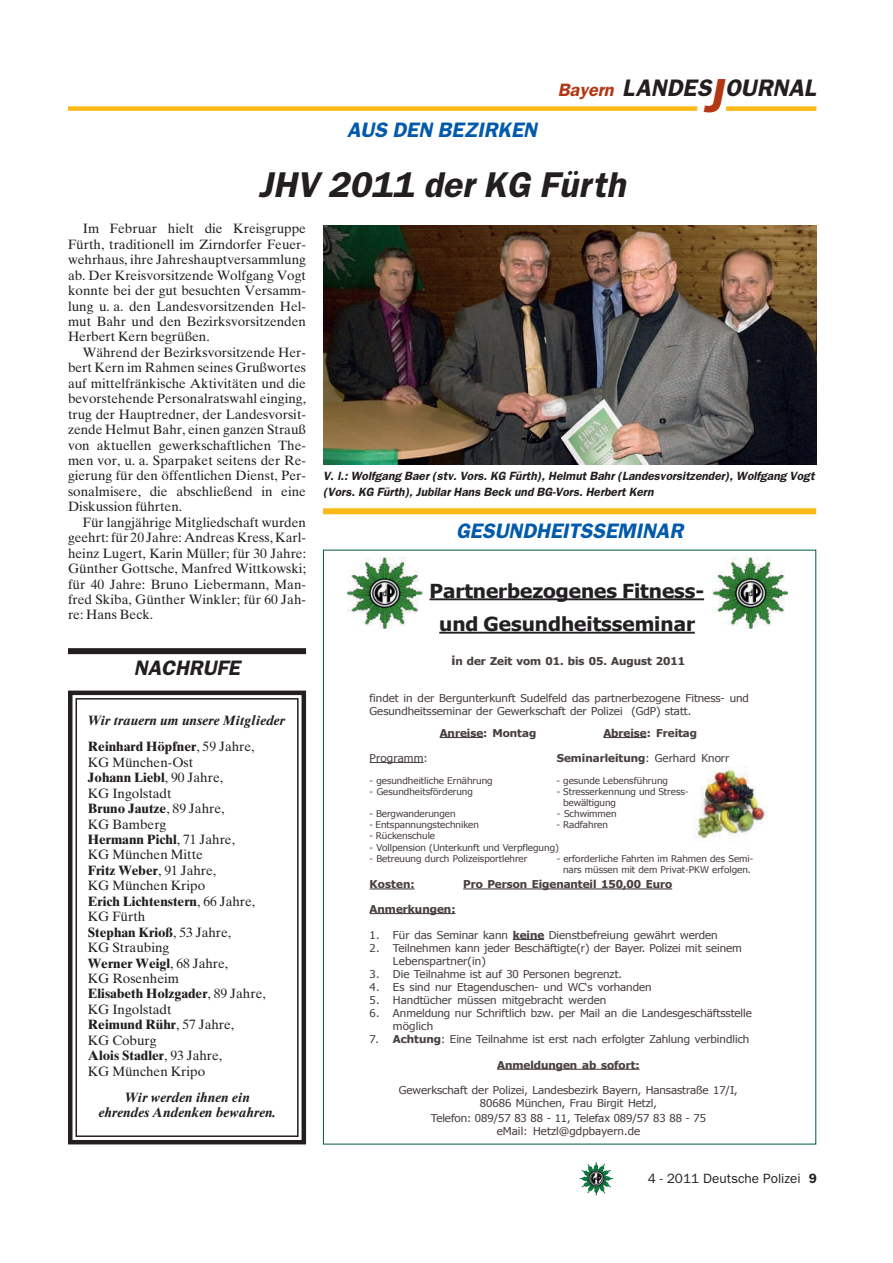
<style>
.page{position:relative;width:893px;height:1263px;background:#fff}
.page>*{position:absolute;margin:0;border:0;box-sizing:border-box;transform-origin:0 0}
.t1{font:36px "Franklin Gothic Demi Oblique OV AOXPPA";color:#231f20}
.t2{font:24px "Franklin Gothic Demi Oblique OV AOXPPA";color:#231f20}
.t3{font:21px "Franklin Gothic Demi Oblique OV AOXPPA";color:#015aaa}
.t4{font:21px "Franklin Gothic Demi Oblique OV AOXPPA";color:#231f20}
.t5{font:19.35px/33.3px "Tahoma Bold OV CPXPPA";color:#232023;text-align:center;scale:1.07 1}
.t6{font:18px "Franklin Gothic Demi Oblique OV AOXPPA";color:#b23814}
.t7{font:13.5px/15.5px "Times Ten Roman OV TNXPPA";color:#231f20;text-align:justify}
.t8{font:13.5px "Times Ten Bold OV VNXPPA";color:#231f20}
.t9{font:13.5px/15.5px "Times Ten Bold Italic OV WNXPPA";color:#231f20;text-align:center}
.t10{font:13.5px "Franklin Gothic Book OV YNXPPA";color:#231f20}
.t11{font:12px/15.5px "Franklin Gothic Demi Oblique OV AOXPPA";color:#231f20}
.t12{font:10.8px/12.9px "Tahoma OV EPXPPA";color:#49403f;scale:1.07 1}
.t13{font:10.8px "Tahoma Bold OV CPXPPA";color:#49403f;scale:1.07 1}
.t14{font:9.3px/11.1px "Tahoma OV EPXPPA";color:#49403f;scale:1.07 1}
.s1{font-size:48px;color:#b23814}
.s2{font-family:"Times Ten Roman OV TNXPPA"}
.s3{font-size:12.3px}
.s4{font-family:"Tahoma OV EPXPPA"}
.s5{font-family:"Tahoma Bold OV CPXPPA"}
.s6{font-family:"Franklin Gothic Demi OV XNXPPA"}
</style>
<div class="page">
<img style="left:581px;top:1164px;width:32px;height:32px">
<div style="left:68px;top:106px;width:629px;height:5px;background:#fcb814"></div>
<div style="left:726px;top:106px;width:90px;height:5px;background:#fcb814"></div>
<img style="left:323px;top:226px;width:493px;height:239px">
<hr style="left:430px;top:598px;width:274px;height:2px;background:#232023">
<hr style="left:439px;top:632px;width:256px;height:2px;background:#232023">
<hr style="left:440px;top:737px;width:43px;height:1px;background:#49403f">
<hr style="left:603px;top:737px;width:43px;height:1px;background:#49403f">
<hr style="left:370px;top:762px;width:54px;height:1px;background:#49403f">
<hr style="left:370px;top:913px;width:85px;height:1px;background:#49403f">
<hr style="left:513px;top:939px;width:31px;height:1px;background:#49403f">
<hr style="left:497px;top:1069px;width:142px;height:1px;background:#49403f">
<img style="left:693px;top:766px;width:74px;height:76px">
<hr style="left:370px;top:888px;width:45px;height:1px;background:#49403f">
<hr style="left:463px;top:888px;width:209px;height:1px;background:#49403f">
<img style="left:347px;top:557px;width:76px;height:71px">
<img style="left:712px;top:557px;width:75px;height:71px">
<div style="left:323px;top:508px;width:493px;height:6px;background:#fcb814"></div>
<div style="left:68px;top:648px;width:238px;height:6px;background:#231f20"></div>
<div style="left:68px;top:691px;width:238px;height:453px;border:4px solid #231f20"></div>
<div style="left:75px;top:698px;width:224px;height:439px;border:2px solid #231f20"></div>
<h3 class="t6" style="left:558px;top:83px;width:57px">Bayern</h3>
<h2 class="t2" style="left:622px;top:79px;width:195px">LANDES<span class="s1">J</span> OURNAL</h2>
<h3 class="t3" style="left:347px;top:121px;width:191px">AUS DEN BEZIRKEN</h3>
<h1 class="t1" style="left:259px;top:171px;width:368px">JHV 2011 der KG Fürth</h1>
<p class="t7" style="left:68px;top:222px;width:240px;text-indent:15px">Im Februar hielt die Kreisgruppe Fürth, traditionell im Zirndorfer Feuer&shy;wehrhaus, ihre Jahreshauptversammlung ab. Der Kreisvorsitzende Wolfgang Vogt konnte bei der gut besuchten Versamm&shy;lung u. a. den Landesvorsitzenden Hel&shy;mut Bahr und den Bezirksvorsitzenden Herbert Kern begrüßen.</p>
<p class="t7" style="left:68px;top:346px;width:239px;text-indent:15px">Während der Bezirksvorsitzende Her&shy;bert Kern im Rahmen seines Grußwortes auf mittelfränkische Aktivitäten und die bevorstehende Personalratswahl einging, trug der Hauptredner, der Landesvorsit&shy;zende Helmut Bahr, einen ganzen Strauß von aktuellen gewerkschaftlichen The&shy;men vor, u. a. Sparpaket seitens der Re&shy;gierung für den öffentlichen Dienst, Per&shy;sonalmisere, die abschließend in eine Diskussion führten.</p>
<p class="t7" style="left:68px;top:516px;width:239px;text-indent:15px">Für langjährige Mitgliedschaft wurden geehrt: für 20 Jahre: Andreas Kress, Karl&shy;heinz Lugert, Karin Müller; für 30 Jahre:<br>Günther Gottsche, Manfred Wittkowski; für 40 Jahre: Bruno Liebermann, Man&shy;fred Skiba, Günther Winkler; für 60 Jah&shy;re: Hans Beck.</p>
<p class="t11" style="left:323px;top:469px;width:493px">V. l.: Wolfgang Baer (stv. Vors. KG Fürth), Helmut Bahr (Landesvorsitzender), Wolfgang Vogt (Vors. KG Fürth), Jubilar Hans Beck und BG-Vors. Herbert Kern</p>
<h3 class="t3" style="left:456px;top:523px;width:229px">GESUNDHEITSSEMINAR</h3>
<h3 class="t5" style="left:430px;top:574px;width:258px">Partnerbezogenes Fitness&shy;und Gesundheitsseminar</h3>
<h3 class="t4" style="left:134px;top:660px;width:108px">NACHRUFE</h3>
<p class="t9" style="left:88px;top:714px;width:199px">Wir trauern um unsere Mitglieder</p>
<p class="t8" style="left:88px;top:742px;width:168px">Reinhard Höpfner<span class="s2">, 59 Jahre,</span></p>
<p class="t7" style="left:88px;top:756px;width:107px">KG München-Ost</p>
<p class="t8" style="left:88px;top:772px;width:137px">Johann Liebl<span class="s2">, 90 Jahre,</span></p>
<p class="t7" style="left:88px;top:787px;width:85px">KG Ingolstadt</p>
<p class="t8" style="left:88px;top:803px;width:138px">Bruno Jautze<span class="s2">, 89 Jahre,</span></p>
<p class="t7" style="left:88px;top:818px;width:80px">KG Bamberg</p>
<p class="t8" style="left:88px;top:834px;width:149px">Hermann Pichl<span class="s2">, 71 Jahre,</span></p>
<p class="t7" style="left:88px;top:849px;width:117px">KG München Mitte</p>
<p class="t8" style="left:88px;top:865px;width:130px">Fritz Weber<span class="s2">, 91 Jahre,</span></p>
<p class="t7" style="left:88px;top:879px;width:119px">KG München Kripo</p>
<p class="t8" style="left:88px;top:896px;width:169px">Erich Lichtenstern<span class="s2">, 66 Jahre,</span></p>
<p class="t7" style="left:88px;top:910px;width:59px">KG Fürth</p>
<p class="t8" style="left:88px;top:927px;width:145px">Stephan Krioß<span class="s2">, 53 Jahre,</span></p>
<p class="t7" style="left:88px;top:941px;width:83px">KG Straubing</p>
<p class="t8" style="left:88px;top:958px;width:142px">Werner Weigl<span class="s2">, 68 Jahre,</span></p>
<p class="t7" style="left:88px;top:972px;width:93px">KG Rosenheim</p>
<p class="t8" style="left:88px;top:989px;width:180px">Elisabeth Holzgader<span class="s2">, 89 Jahre,</span></p>
<p class="t7" style="left:88px;top:1003px;width:85px">KG Ingolstadt</p>
<p class="t8" style="left:88px;top:1020px;width:148px">Reimund Rühr<span class="s2">, 57 Jahre,</span></p>
<p class="t7" style="left:88px;top:1034px;width:70px">KG Coburg</p>
<p class="t8" style="left:88px;top:1050px;width:136px">Alois Stadler<span class="s2">, 93 Jahre,</span></p>
<p class="t7" style="left:88px;top:1065px;width:119px">KG München Kripo</p>
<p class="t9" style="left:98px;top:1091px;width:180px">Wir werden ihnen ein ehrendes Andenken bewahren.</p>
<p class="t13" style="left:451px;top:654px;width:220px"><span class="s3">i</span>n der Zeit vom 01. bis 05. August 2011</p>
<p class="t12" style="left:370px;top:691px;width:356px">findet in der Bergunterkunft Sudelfeld das partnerbezogene Fitness- und<br>Gesundheitsseminar der Gewerkschaft der Polizei (GdP) statt.</p>
<p class="t13" style="left:440px;top:726px;width:92px">Anreise: Montag</p>
<p class="t13" style="left:603px;top:726px;width:89px">Abreise: Freitag</p>
<p class="t12" style="left:370px;top:751px;width:56px">Programm:</p>
<p class="t13" style="left:557px;top:751px;width:163px">Seminarleitung<span class="s4">: Gerhard Knorr</span></p>
<p class="t14" style="left:370px;top:775px;width:117px">- gesundheitliche Ernährung</p>
<p class="t14" style="left:557px;top:775px;width:106px">- gesunde Lebensführung</p>
<p class="t14" style="left:370px;top:786px;width:98px">- Gesundheitsförderung</p>
<p class="t14" style="left:563px;top:786px;width:119px;text-indent:-6px">- Stresserkennung und Stress&shy;bewältigung</p>
<p class="t14" style="left:370px;top:808px;width:82px">- Bergwanderungen</p>
<p class="t14" style="left:557px;top:808px;width:57px">- Schwimmen</p>
<p class="t14" style="left:370px;top:819px;width:104px">- Entspannungstechniken</p>
<p class="t14" style="left:557px;top:819px;width:49px">- Radfahren</p>
<p class="t14" style="left:370px;top:830px;width:63px">- Rückenschule</p>
<p class="t14" style="left:370px;top:841px;width:178px">- Vollpension (Unterkunft und Verpflegung)</p>
<p class="t14" style="left:370px;top:852px;width:149px">- Betreuung durch Polizeisportlehrer</p>
<p class="t14" style="left:557px;top:852px;width:185px;text-align:center">- erforderliche Fahrten im Rahmen des Semi&shy;nars müssen mit dem Privat-PKW erfolgen.</p>
<p class="t13" style="left:370px;top:902px;width:82px">Anmerkungen:</p>
<p class="t12" style="left:370px;top:928px;width:327px">1. Für das Seminar kann <span class="s5">keine</span> Dienstbefreiung gewährt werden</p>
<p class="t12" style="left:393px;top:941px;width:327px;text-indent:-23px">2. Teilnehmen kann jeder Beschäftigte(r) der Bayer. Polizei mit seinem<br>Lebenspartner(in)</p>
<p class="t12" style="left:370px;top:967px;width:237px">3. Die Teilnahme ist auf 30 Personen begrenzt.</p>
<p class="t12" style="left:370px;top:980px;width:265px">4. Es sind nur Etagenduschen- und WC‘s vorhanden</p>
<p class="t12" style="left:370px;top:993px;width:223px">5. Handtücher müssen mitgebracht werden</p>
<p class="t12" style="left:393px;top:1006px;width:337px;text-indent:-23px">6. Anmeldung nur Schriftlich bzw. per Mail an die Landesgeschäftsstelle möglich</p>
<p class="t12" style="left:370px;top:1032px;width:356px">7. <span class="s5">Achtung</span>: Eine Teilnahme ist erst nach erfolgter Zahlung verbindlich</p>
<p class="t13" style="left:497px;top:1058px;width:135px">Anmeldungen ab sofort:</p>
<p class="t12" style="left:399px;top:1084px;width:318px;text-align:center">Gewerkschaft der Polizei, Landesbezirk Bayern, Hansastraße 17/I,<br>80686 München, Frau Birgit Hetzl,</p>
<p class="t12" style="left:431px;top:1111px;width:259px;line-height:13.5px;text-align:center">Telefon: 089/57 83 88 - 11, Telefax 089/57 83 88 - 75 eMail: Hetzl@gdpbayern.de</p>
<p class="t13" style="left:370px;top:877px;width:44px">Kosten:</p>
<p class="t13" style="left:463px;top:877px;width:197px">Pro Person Eigenanteil 150,00 Euro</p>
<p class="t10" style="left:648px;top:1173px;width:171px">4 - 2011 Deutsche Polizei <span class="s6">9</span></p>
</div>
